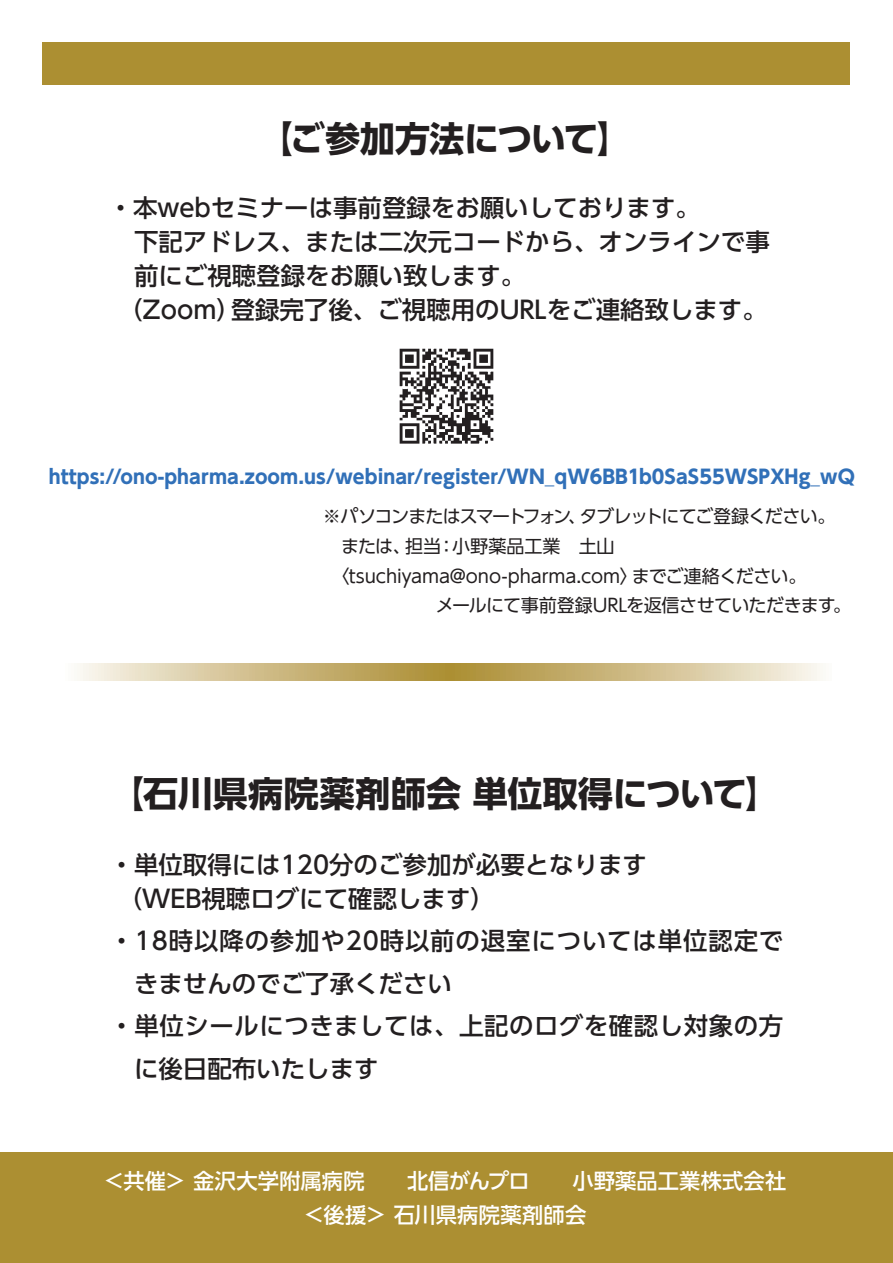
<style>
.page{position:relative;width:893px;height:1263px;background:#fff}
.page>*{position:absolute;margin:0;border:0;box-sizing:border-box;transform-origin:0 0}
.t1{font:700 35.1px "UD Shin Go Pr 6";letter-spacing:-.005em;color:#231f20}
.t2{font:500 24.45px/34px "UD Shin Go Pr 6";color:#231f20}
.t3{font:500 24.45px "UD Shin Go Pr 6";letter-spacing:.035em;color:#231f20}
.t4{font:500 24.45px "UD Shin Go Pr 6";letter-spacing:.02em;color:#231f20}
.t5{font:500 21.3px/34px "UD Shin Go Pr 6";letter-spacing:.005em;color:#fff;text-align:center}
.t6{font:700 19.2px "UD Shin Go Pr 6";letter-spacing:.005em;color:#3170b8}
.t7{font:18px "UD Shin Go Pr 6";letter-spacing:-.025em;color:#231f20}
.t8{font:18px "UD Shin Go Pr 6";letter-spacing:-.005em;color:#231f20}
.t9{font:18px/29.7px "UD Shin Go Pr 6";letter-spacing:-.055em;color:#231f20}
.t10{font:18px "UD Shin Go Pr 6";letter-spacing:-.06em;color:#231f20}
.t11{font:18px "UD Shin Go Pr 6";letter-spacing:-.05em;color:#231f20}
</style>
<div class="page">
<div style="left:43px;top:43px;width:807px;height:42px;background:#ac8f32"></div>
<svg style="left:77px;top:663px;width:746px;height:17px;background:#d0be8c"></svg>
<div style="left:0;top:1152px;width:893px;height:111px;background:#ac8f32"></div>
<img style="left:399px;top:348px;width:95px;height:96px">
<p class="t1" style="left:258px;top:110px;width:374px">【ご参加方法について【</p>
<p class="t2" style="left:109px;top:190px;width:593px">・本webセミナーは事前登録をお願いしております。</p>
<p class="t2" style="left:134px;top:224px;width:637px">下記アドレス、または二次元コードから、オンラインで事</p>
<p class="t2" style="left:134px;top:258px;width:393px">前にご視聴登録をお願い致します。</p>
<p class="t2" style="left:231px;top:292px;width:538px">登録完了後、ご視聴用のURLをご連絡致します。</p>
<p class="t2" style="left:118px;top:292px;width:124px">（Zoom）</p>
<p class="t6" style="left:49px;top:461px;width:808px">https://ono-pharma.zoom.us/webinar/register/WN_qW6BB b1 0SaS55WSPXHg_wQ</p>
<p class="t9" style="left:452px;top:501px;width:164px;text-indent:-129px">※パソコンまたはスマートフォン<br>小野薬品工業　土山</p>
<p class="t10" style="left:579px;top:502px;width:258px">タブレットにてご登録ください。</p>
<p class="t7" style="left:568px;top:502px;width:20px">、</p>
<p class="t7" style="left:405px;top:531px;width:38px">担当</p>
<p class="t7" style="left:341px;top:531px;width:71px">または、</p>
<p class="t7" style="left:437px;top:531px;width:20px">：</p>
<p class="t11" style="left:632px;top:561px;width:176px">までご連絡ください。</p>
<p class="t8" style="left:331px;top:561px;width:308px">〈tsuchiyama@ono-pharma.com〉</p>
<p class="t7" style="left:436px;top:591px;width:402px">メールにて事前登録URLを返信させていただきます</p>
<p class="t7" style="left:833px;top:591px;width:20px">。</p>
<p class="t1" style="left:110px;top:765px;width:671px">【石川県病院薬剤師会単位取得について【</p>
<p class="t2" style="left:118px;top:847px;width:531px;text-indent:-8px">・単位取得には120分のご参加が必要となります（WEB視聴ログにて確認します(</p>
<p class="t3" style="left:110px;top:921px;width:675px">・18時以降の参加や20時以前の退室については単位認定で</p>
<p class="t2" style="left:134px;top:966px;width:319px">きませんのでご了承ください</p>
<p class="t4" style="left:110px;top:1006px;width:675px">・単位シールにつきましては、上記のログを確認し対象の方</p>
<p class="t2" style="left:134px;top:1051px;width:246px">に後日配布いたします</p>
<p class="t5" style="left:103px;top:1163px;width:685px">＜共催＞金沢大学附属病院　　北信がんプロ　　小野薬品工業株式会社＜後援＞石川県病院薬剤師会</p>
</div>
